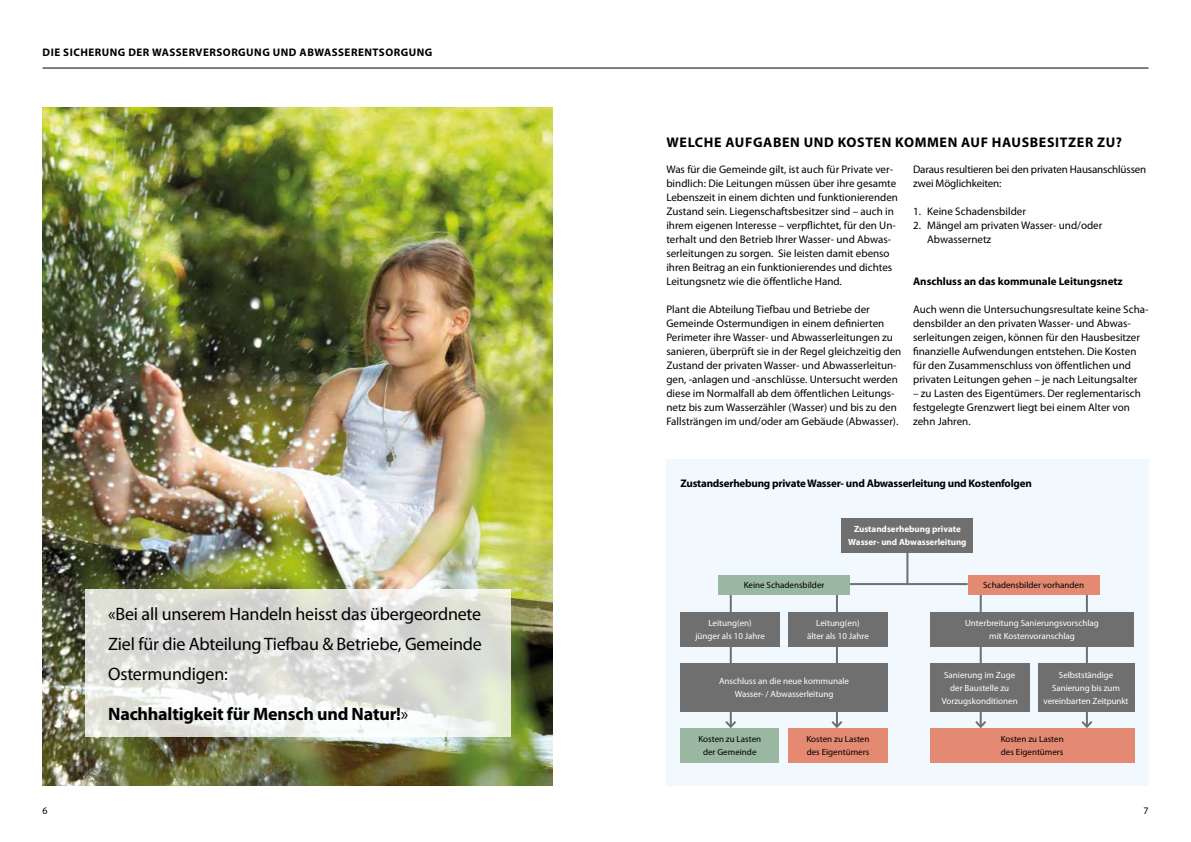
<style>
.page{position:relative;width:1191px;height:842px;background:#fff}
.page>*{position:absolute;margin:0;border:0;box-sizing:border-box;transform-origin:0 0}
.t1{font:18px/30px "Myriad Pro";letter-spacing:-.01em;color:#000;text-align:justify}
.t2{font:700 18px "Myriad Pro";letter-spacing:-.01em;color:#000}
.t3{font:700 14px "Myriad Pro";letter-spacing:.045em;color:#000}
.t4{font:11px/14px "Myriad Pro";color:#000}
.t5{font:700 11px "Myriad Pro";letter-spacing:-.02em;color:#000}
.t6{font:700 11px "Myriad Pro";letter-spacing:.045em;color:#000}
.t7{font:700 11px "Myriad Pro";color:#000}
.t8{font:10px "Myriad Pro";color:#000}
.t9{font:9px/13px "Myriad Pro";color:#fff;text-align:center}
.t10{font:9px/13px "Myriad Pro";color:#000}
.t11{font:700 9px/13px "Myriad Pro";color:#fff;text-align:center}
.s1{font-weight:400}
</style>
<div class="page">
<hr style="left:43px;top:68px;width:1105px;height:1px;background:#000">
<img style="left:43px;top:108px;width:510px;height:677px">
<svg style="left:85px;top:589px;width:425px;height:148px"></svg>
<div style="left:666px;top:459px;width:482px;height:326px;background:#f1f8fe"></div>
<hr style="left:730px;top:595px;width:2px;height:132px;background:#706f6f">
<svg style="left:725px;top:719px;width:11px;height:9px"></svg>
<div style="left:841px;top:518px;width:132px;height:34px;background:#706f6f"></div>
<div style="left:718px;top:575px;width:132px;height:20px;background:#9ab7a2"></div>
<hr style="left:836px;top:595px;width:2px;height:132px;background:#706f6f">
<svg style="left:831px;top:721px;width:12px;height:7px"></svg>
<div style="left:967px;top:575px;width:132px;height:20px;background:#e48a73"></div>
<div style="left:680px;top:612px;width:100px;height:34px;background:#706f6f"></div>
<div style="left:788px;top:612px;width:99px;height:34px;background:#706f6f"></div>
<div style="left:680px;top:663px;width:207px;height:48px;background:#706f6f"></div>
<div style="left:680px;top:728px;width:99px;height:34px;background:#9ab7a2"></div>
<hr style="left:979px;top:595px;width:2px;height:132px;background:#706f6f">
<svg style="left:975px;top:719px;width:11px;height:9px"></svg>
<hr style="left:1086px;top:595px;width:2px;height:132px;background:#706f6f">
<svg style="left:1081px;top:719px;width:12px;height:9px"></svg>
<div style="left:788px;top:728px;width:99px;height:34px;background:#e48a73"></div>
<div style="left:930px;top:612px;width:204px;height:34px;background:#706f6f"></div>
<div style="left:930px;top:663px;width:99px;height:48px;background:#706f6f"></div>
<div style="left:1037px;top:663px;width:97px;height:48px;background:#706f6f"></div>
<div style="left:930px;top:728px;width:204px;height:34px;background:#e48a73"></div>
<hr style="left:906px;top:551px;width:2px;height:34px;background:#706f6f">
<hr style="left:850px;top:583px;width:117px;height:2px;background:#706f6f">
<p class="t6" style="left:43px;top:46px;width:391px">DIE SICHERUNG DER WASSERVERSORGUNG UND ABWASSERENTSORGUNG</p>
<h1 class="t1" style="left:108px;top:598px;width:375px">«Bei all unserem Handeln heisst das übergeordnete Ziel für die Abteilung Tiefbau &amp; Betriebe, Gemeinde Ostermundigen:</h1>
<h1 class="t2" style="left:108px;top:702px;width:302px">Nachhaltigkeit für Mensch und Natur!<span class="s1">»</span></h1>
<p class="t3" style="left:666px;top:133px;width:457px">WELCHE AUFGABEN UND KOSTEN KOMMEN AUF HAUSBESITZER ZU?</p>
<p class="t4" style="left:666px;top:162px;width:233px">Was für die Gemeinde gilt, ist auch für Private ver&shy;bindlich: Die Leitungen müssen über ihre gesamte Lebenszeit in einem dichten und funktionierenden Zustand sein. Liegenschaftsbesitzer sind – auch in ihrem eigenen Interesse – verpflichtet, für den Un&shy;terhalt und den Betrieb Ihrer Wasser- und Abwas&shy;serleitungen zu sorgen. Sie leisten damit ebenso ihren Beitrag an ein funktionierendes und dichtes Leitungsnetz wie die öffentliche Hand.</p>
<p class="t4" style="left:666px;top:302px;width:236px">Plant die Abteilung Tiefbau und Betriebe der Gemeinde Ostermundigen in einem definierten Perimeter ihre Wasser- und Abwasserleitungen zu sanieren, überprüft sie in der Regel gleichzeitig den Zustand der privaten Wasser- und Abwasserleitun&shy;gen, -anlagen und -anschlüsse. Untersucht werden diese im Normalfall ab dem öffentlichen Leitungs&shy;netz bis zum Wasserzähler (Wasser) und bis zu den Fallsträngen im und/oder am Gebäude (Abwasser).</p>
<p class="t4" style="left:913px;top:162px;width:235px">Daraus resultieren bei den privaten Hausanschlüssen zwei Möglichkeiten:</p>
<p class="t4" style="left:913px;top:204px;width:114px">1. Keine Schadensbilder</p>
<p class="t4" style="left:927px;top:218px;width:177px;text-indent:-14px">2. Mängel am privaten Wasser- und/oder<br>Abwassernetz</p>
<p class="t7" style="left:913px;top:274px;width:211px">Anschluss an das kommunale Leitungsnetz</p>
<p class="t4" style="left:913px;top:302px;width:237px">Auch wenn die Untersuchungsresultate keine Scha&shy;densbilder an den privaten Wasser- und Abwas&shy;serleitungen zeigen, können für den Hausbesitzer finanzielle Aufwendungen entstehen. Die Kosten für den Zusammenschluss von öffentlichen und privaten Leitungen gehen – je nach Leitungsalter</p>
<p class="t4" style="left:913px;top:386px;width:229px">– zu Lasten des Eigentümers. Der reglementarisch festgelegte Grenzwert liegt bei einem Alter von zehn Jahren.</p>
<p class="t5" style="left:680px;top:476px;width:353px">Zustandserhebung private Wasser- und Abwasserleitung und Kostenfolgen</p>
<p class="t11" style="left:848px;top:522px;width:120px">Zustandserhebung private<br>Wasser- und Abwasserleitung</p>
<p class="t10" style="left:743px;top:579px;width:82px">Keine Schadensbilder</p>
<p class="t10" style="left:983px;top:579px;width:102px">Schadensbilder vorhanden</p>
<p class="t9" style="left:695px;top:616px;width:71px">Leitung(en) jünger als 10 Jahre</p>
<p class="t9" style="left:807px;top:616px;width:63px">Leitung(en) älter als 10 Jahre</p>
<p class="t9" style="left:719px;top:674px;width:132px">Anschluss an die neue kommunale<br>Wasser- / Abwasserleitung</p>
<p class="t10" style="left:698px;top:732px;width:64px;text-align:center">Kosten zu Lasten der Gemeinde</p>
<p class="t10" style="left:806px;top:732px;width:65px">Kosten zu Lasten des Eigentümers</p>
<p class="t9" style="left:965px;top:616px;width:135px">Unterbreitung Sanierungsvorschlag mit Kostenvoranschlag</p>
<p class="t9" style="left:941px;top:668px;width:77px">Sanierung im Zuge der Baustelle zu<br>Vorzugskonditionen</p>
<p class="t9" style="left:1043px;top:668px;width:87px">Selbstständige<br>Sanierung bis zum vereinbarten Zeitpunkt</p>
<p class="t10" style="left:1000px;top:732px;width:65px">Kosten zu Lasten des Eigentümers</p>
<p class="t8" style="left:43px;top:804px;width:7px">6</p>
<p class="t8" style="left:1143px;top:804px;width:7px">7</p>
</div>
